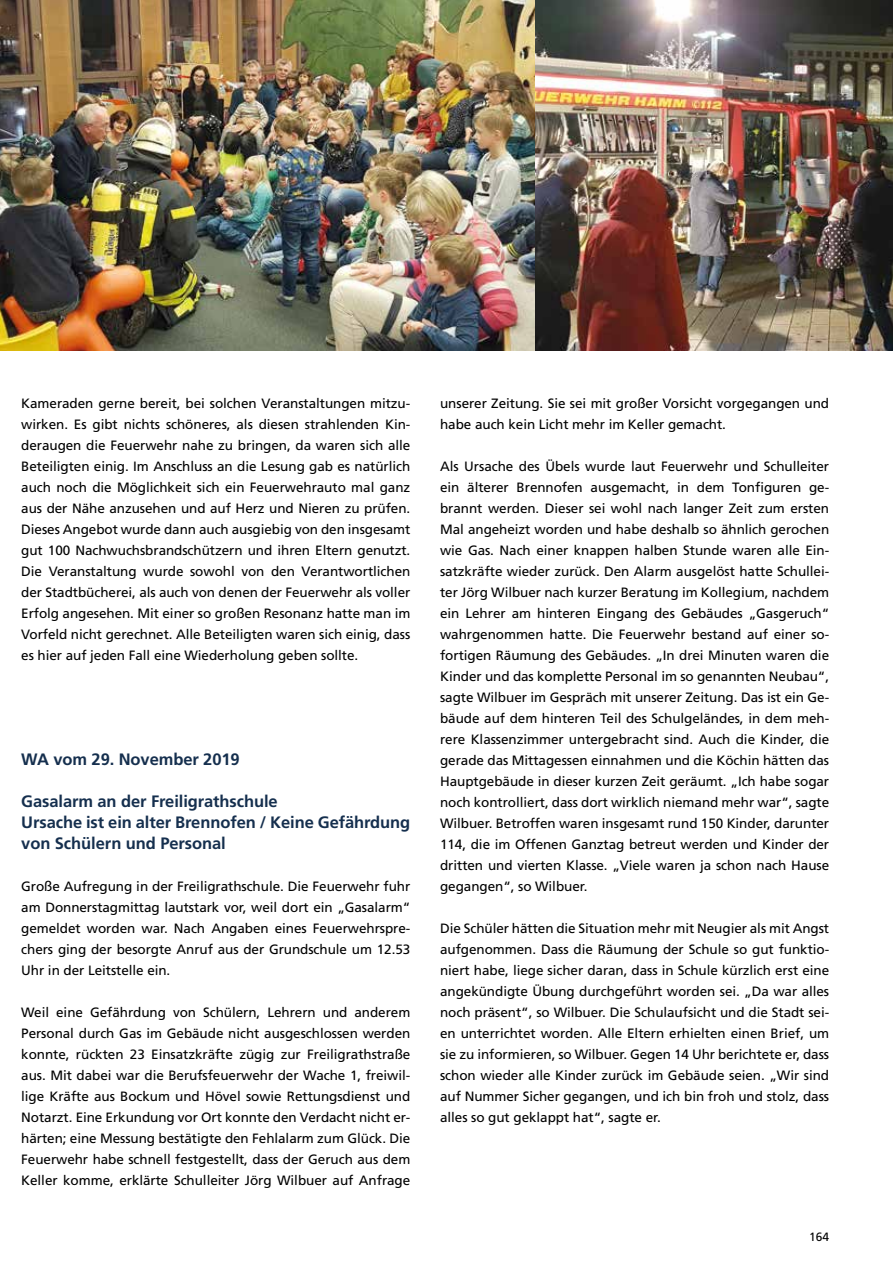
<style>
.page{position:relative;width:893px;height:1263px;background:#fff}
.page>*{position:absolute;margin:0;border:0;box-sizing:border-box;transform-origin:0 0}
.t1{font:700 16.5px/21px "Frutiger";letter-spacing:-.005em;color:#152f4e}
.t2{font:13.5px/21px "Frutiger";letter-spacing:-.005em;color:#000;text-align:justify}
.t3{font:12px "Frutiger";color:#000}
</style>
<div class="page">
<img style="left:0;top:0;width:893px;height:351px">
<p class="t2" style="left:21px;top:393px;width:391px">Kameraden gerne bereit, bei solchen Veranstaltungen mitzu&shy;wirken. Es gibt nichts schöneres, als diesen strahlenden Kin&shy;deraugen die Feuerwehr nahe zu bringen, da waren sich alle Beteiligten einig. Im Anschluss an die Lesung gab es natürlich auch noch die Möglichkeit sich ein Feuerwehrauto mal ganz aus der Nähe anzusehen und auf Herz und Nieren zu prüfen.<br>Dieses Angebot wurde dann auch ausgiebig von den insgesamt gut 100 Nachwuchsbrandschützern und ihren Eltern genutzt.<br>Die Veranstaltung wurde sowohl von den Verantwortlichen der Stadtbücherei, als auch von denen der Feuerwehr als voller Erfolg angesehen. Mit einer so großen Resonanz hatte man im Vorfeld nicht gerechnet. Alle Beteiligten waren sich einig, dass es hier auf jeden Fall eine Wiederholung geben sollte.</p>
<p class="t1" style="left:21px;top:749px;width:220px">WA vom 29. November 2019</p>
<p class="t1" style="left:21px;top:791px;width:391px">Gasalarm an der Freiligrathschule<br>Ursache ist ein alter Brennofen / Keine Gefährdung von Schülern und Personal</p>
<p class="t2" style="left:21px;top:876px;width:391px">Große Aufregung in der Freiligrathschule. Die Feuerwehr fuhr am Donnerstagmittag lautstark vor, weil dort ein „Gasalarm“ gemeldet worden war. Nach Angaben eines Feuerwehrspre&shy;chers ging der besorgte Anruf aus der Grundschule um 12.53<br>Uhr in der Leitstelle ein.</p>
<p class="t2" style="left:21px;top:1002px;width:391px">Weil eine Gefährdung von Schülern, Lehrern und anderem Personal durch Gas im Gebäude nicht ausgeschlossen werden konnte, rückten 23 Einsatzkräfte zügig zur Freiligrathstraße aus. Mit dabei war die Berufsfeuerwehr der Wache 1, freiwil&shy;lige Kräfte aus Bockum und Hövel sowie Rettungsdienst und Notarzt. Eine Erkundung vor Ort konnte den Verdacht nicht er&shy;härten; eine Messung bestätigte den Fehlalarm zum Glück. Die Feuerwehr habe schnell festgestellt, dass der Geruch aus dem Keller komme, erklärte Schulleiter Jörg Wilbuer auf Anfrage</p>
<p class="t2" style="left:440px;top:393px;width:391px">unserer Zeitung. Sie sei mit großer Vorsicht vorgegangen und habe auch kein Licht mehr im Keller gemacht.</p>
<p class="t2" style="left:440px;top:456px;width:391px">Als Ursache des Übels wurde laut Feuerwehr und Schulleiter ein älterer Brennofen ausgemacht, in dem Tonfiguren ge&shy;brannt werden. Dieser sei wohl nach langer Zeit zum ersten Mal angeheizt worden und habe deshalb so ähnlich gerochen wie Gas. Nach einer knappen halben Stunde waren alle Ein&shy;satzkräfte wieder zurück. Den Alarm ausgelöst hatte Schullei&shy;ter Jörg Wilbuer nach kurzer Beratung im Kollegium, nachdem ein Lehrer am hinteren Eingang des Gebäudes „Gasgeruch“ wahrgenommen hatte. Die Feuerwehr bestand auf einer so&shy;fortigen Räumung des Gebäudes. „In drei Minuten waren die Kinder und das komplette Personal im so genannten Neubau“, sagte Wilbuer im Gespräch mit unserer Zeitung. Das ist ein Ge&shy;bäude auf dem hinteren Teil des Schulgeländes, in dem meh&shy;rere Klassenzimmer untergebracht sind. Auch die Kinder, die gerade das Mittagessen einnahmen und die Köchin hätten das Hauptgebäude in dieser kurzen Zeit geräumt. „Ich habe sogar noch kontrolliert, dass dort wirklich niemand mehr war“, sagte Wilbuer. Betroffen waren insgesamt rund 150 Kinder, darunter 114, die im Offenen Ganztag betreut werden und Kinder der dritten und vierten Klasse. „Viele waren ja schon nach Hause gegangen“, so Wilbuer.</p>
<p class="t2" style="left:440px;top:918px;width:391px">Die Schüler hätten die Situation mehr mit Neugier als mit Angst aufgenommen. Dass die Räumung der Schule so gut funktio&shy;niert habe, liege sicher daran, dass in Schule kürzlich erst eine angekündigte Übung durchgeführt worden sei. „Da war alles noch präsent“, so Wilbuer. Die Schulaufsicht und die Stadt sei&shy;en unterrichtet worden. Alle Eltern erhielten einen Brief, um sie zu informieren, so Wilbuer. Gegen 14 Uhr berichtete er, dass schon wieder alle Kinder zurück im Gebäude seien. „Wir sind auf Nummer Sicher gegangen, und ich bin froh und stolz, dass alles so gut geklappt hat“, sagte er.</p>
<p class="t3" style="left:809px;top:1230px;width:21px">164</p>
</div>
